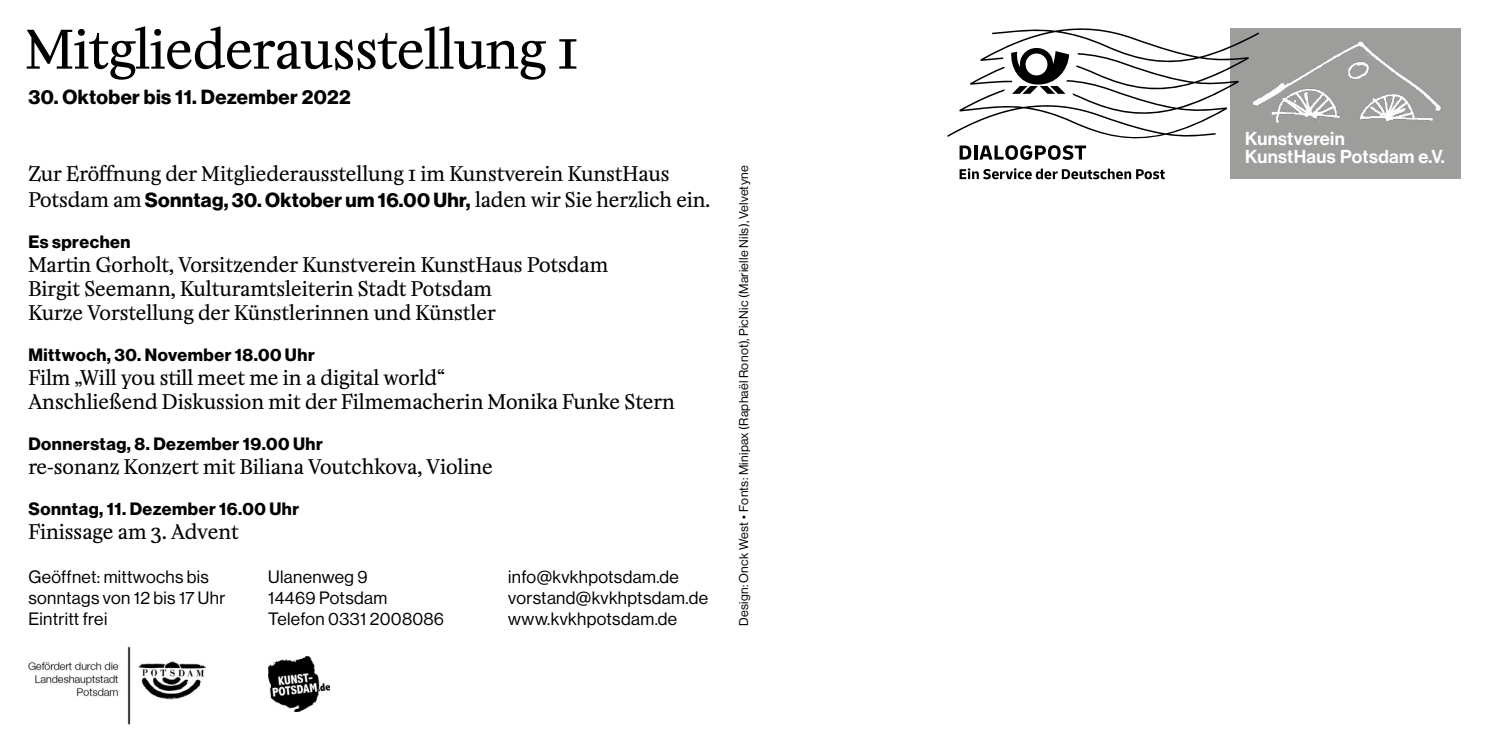
<style>
.page{position:relative;width:1489px;height:745px;background:#fff}
.page>*{position:absolute;margin:0;border:0;box-sizing:border-box;transform-origin:0 0}
.t1{font:52.5px "Minipax";letter-spacing:-.01em;color:#000}
.t2{font:20px/24px "Minipax";color:#000}
.t3{font:20px "N Haas Grotesk DS Pro 75 Bd";letter-spacing:.02em;color:#000}
.t4{font:18.25px/18.2px "N Haas Grotesk DS Pro 65 Md";letter-spacing:.02em;color:#fff}
.t5{font:17.5px/21px "N Haas Grotesk DS Pro 55 Rg";letter-spacing:.02em;color:#000}
.t6{font:17.5px "N Haas Grotesk DS Pro 75 Bd";letter-spacing:.03em;color:#000}
.t7{font:12.5px "N Haas Grotesk DS Pro 55 Rg";letter-spacing:.02em;color:#000}
.s1{font-family:"N Haas Grotesk DS Pro 75 Bd"}
</style>
<div class="page">
<img style="left:28px;top:646px;width:178px;height:79px">
<img style="left:268px;top:656px;width:61px;height:55px">
<div style="left:1230px;top:28px;width:230px;height:151px;background:#9d9d9c"></div>
<img style="left:1258px;top:41px;width:183px;height:82px">
<div style="left:947px;top:28px;width:311px;height:151px;background:#fff"></div>
<svg style="left:959px;top:168px;width:205px;height:11px"></svg>
<svg style="left:947px;top:28px;width:311px;height:132px"></svg>
<h1 class="t1" style="left:26px;top:18px;width:554px">Mitgliederausstellung 1</h1>
<p class="t3" style="left:28px;top:85px;width:324px">30. Oktober bis 11. Dezember 2022</p>
<p class="t2" style="left:28px;top:162px;width:683px;line-height:25.5px">Zur Eröffnung der Mitgliederausstellung 1 im Kunstverein KunstHaus<br>Potsdam am <span class="s1">Sonntag, 30. Oktober um 16.00 Uhr,</span> laden wir Sie herzlich ein.</p>
<p class="t6" style="left:28px;top:231px;width:104px">Es sprechen</p>
<p class="t2" style="left:28px;top:253px;width:581px">Martin Gorholt, Vorsitzender Kunstverein KunstHaus Potsdam<br>Birgit Seemann, Kulturamtsleiterin Stadt Potsdam<br>Kurze Vorstellung der Künstlerinnen und Künstler</p>
<p class="t6" style="left:28px;top:344px;width:288px">Mittwoch, 30. November 18.00 Uhr</p>
<p class="t2" style="left:28px;top:366px;width:648px">Film „Will you still meet me in a digital world“<br>Anschließend Diskussion mit der Filmemacherin Monika Funke Stern</p>
<p class="t6" style="left:28px;top:433px;width:296px">Donnerstag, 8. Dezember 19.00 Uhr</p>
<p class="t2" style="left:28px;top:455px;width:466px">re-sonanz Konzert mit Biliana Voutchkova, Violine</p>
<p class="t6" style="left:28px;top:498px;width:272px">Sonntag, 11. Dezember 16.00 Uhr</p>
<p class="t2" style="left:28px;top:520px;width:212px">Finissage am 3. Advent</p>
<p class="t5" style="left:28px;top:566px;width:198px">Geöffnet: mittwochs bis sonntags von 12 bis 17 Uhr<br>Eintritt frei</p>
<p class="t5" style="left:268px;top:566px;width:177px">Ulanenweg 9<br>14469 Potsdam<br>Telefon 0331 2008086</p>
<p class="t5" style="left:508px;top:566px;width:201px">info@kvkhpotsdam.de vorstand@kvkhptsdam.de www.kvkhpotsdam.de</p>
<p class="t7" style="left:736px;top:625px;width:462px;rotate:-90deg">Design: Onck West • Fonts: Minipax (Raphaël Ronot), PicNic (Marielle Nils), Velvetyne</p>
<p class="t4" style="left:1244px;top:129px;width:201px">Kunstverein<br>KunstHaus Potsdam e.V.</p>
</div>
